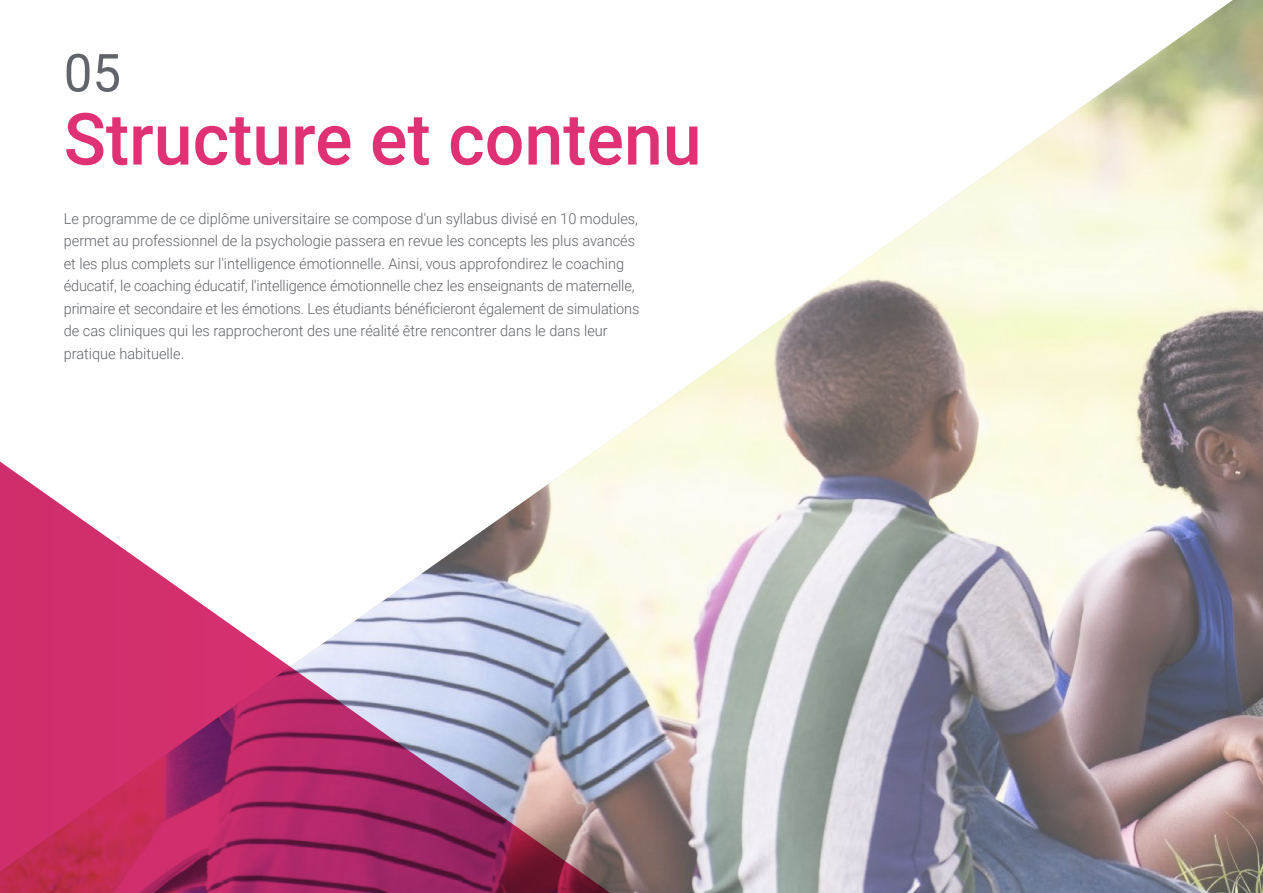
<style>
.page{position:relative;width:1263px;height:893px;background:#fff}
.page>*{position:absolute;margin:0;border:0;box-sizing:border-box;transform-origin:0 0}
.t1{font:500 72px "Roboto";color:#df3174}
.t2{font:52.5px "Roboto";color:#61646a}
.t3{font:300 15px/22.5px "Roboto";color:#61646a}
</style>
<div class="page">
<img style="left:602px;top:0;width:661px;height:893px">
<svg style="left:0;top:446px;width:640px;height:447px"></svg>
<h2 class="t2" style="left:64px;top:36px;width:59px">05</h2>
<h1 class="t1" style="left:64px;top:89px;width:639px">Structure et contenu</h1>
<p class="t3" style="left:64px;top:207px;width:577px">Le programme de ce diplôme universitaire se compose d'un syllabus divisé en 10 modules, permet au professionnel de la psychologie passera en revue les concepts les plus avancés et les plus complets sur l'intelligence émotionnelle. Ainsi, vous approfondirez le coaching éducatif, le coaching éducatif, l'intelligence émotionnelle chez les enseignants de maternelle, primaire et secondaire et les émotions. Les étudiants bénéficieront également de simulations de cas cliniques qui les rapprocheront des une réalité être rencontrer dans le dans leur pratique habituelle.</p>
</div>
